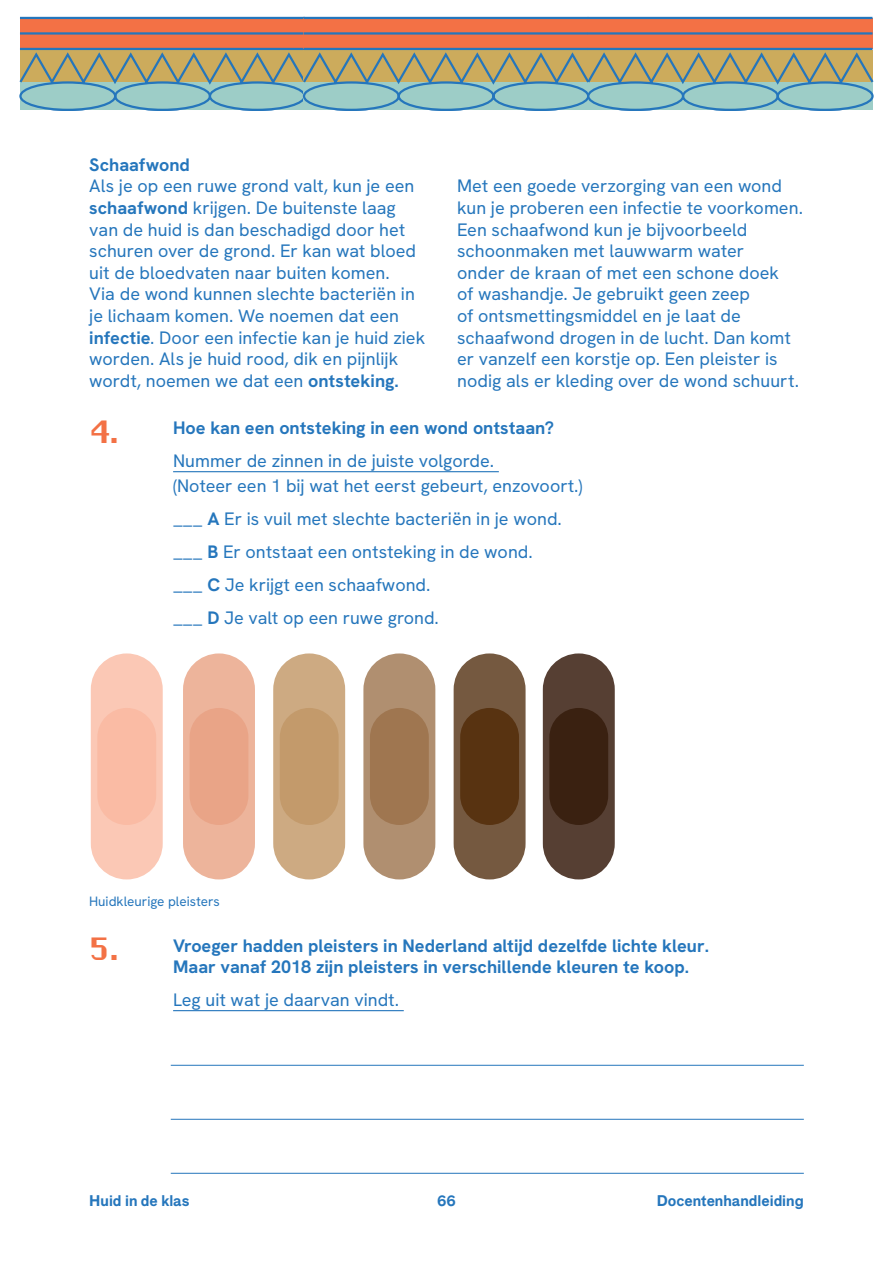
<style>
.page{position:relative;width:893px;height:1263px;background:#fff}
.page>*{position:absolute;margin:0;border:0;box-sizing:border-box;transform-origin:0 0}
.t1{font:30px "Chicago FLF";color:#f37145}
.t2{font:18px/21.6px "HK Grotesk";color:#2576bc}
.t3{font:700 18px/21.6px "HK Grotesk";color:#2576bc}
.t4{font:700 15px "F Grotesk";color:#2576bc}
.t5{font:700 15px "HK Grotesk";color:#2576bc}
.t6{font:13.5px "HK Grotesk";color:#2576bc}
.s1{font-weight:700}
.s2{font-family:"HK Grotesk"}
</style>
<div class="page">
<svg style="left:19px;top:16px;width:855px;height:95px;background:#b09c83"></svg>
<hr style="left:173px;top:471px;width:326px;height:1px;background:#2576bc">
<hr style="left:173px;top:1010px;width:231px;height:1px;background:#2576bc">
<div style="left:91px;top:653px;width:72px;height:226px;background:#fbc8b5;border-radius:36px"></div>
<div style="left:183px;top:653px;width:72px;height:226px;background:#edb49b;border-radius:36px"></div>
<div style="left:273px;top:653px;width:72px;height:226px;background:#cdaa82;border-radius:36px"></div>
<div style="left:363px;top:653px;width:72px;height:226px;background:#b08f70;border-radius:36px"></div>
<div style="left:454px;top:653px;width:72px;height:226px;background:#755940;border-radius:36px"></div>
<div style="left:543px;top:653px;width:72px;height:226px;background:#563f33;border-radius:36px"></div>
<div style="left:97px;top:708px;width:59px;height:117px;background:#fabba4;border-radius:29px"></div>
<div style="left:190px;top:708px;width:58px;height:117px;background:#e9a487;border-radius:29px"></div>
<div style="left:280px;top:708px;width:59px;height:117px;background:#c39a6b;border-radius:29px"></div>
<div style="left:370px;top:708px;width:59px;height:117px;background:#9f7650;border-radius:29px"></div>
<div style="left:460px;top:708px;width:59px;height:117px;background:#583311;border-radius:29px"></div>
<div style="left:549px;top:708px;width:59px;height:117px;background:#3a2111;border-radius:29px"></div>
<hr style="left:171px;top:1065px;width:633px;height:1px;background:#2576bc">
<hr style="left:171px;top:1119px;width:633px;height:1px;background:#2576bc">
<hr style="left:171px;top:1173px;width:633px;height:1px;background:#2576bc">
<p class="t3" style="left:89px;top:153px;width:102px">Schaafwond</p>
<p class="t2" style="left:89px;top:175px;width:337px">Als je op een ruwe grond valt, kun je een <span class="s1">schaafwond</span> krijgen. De buitenste laag van de huid is dan beschadigd door het schuren over de grond. Er kan wat bloed uit de bloedvaten naar buiten komen.<br>Via de wond kunnen slechte bacteriën in je lichaam komen. We noemen dat een <span class="s1">infectie</span>. Door een infectie kan je huid ziek worden. Als je huid rood, dik en pijnlijk wordt, noemen we dat een <span class="s1">ontsteking.</span></p>
<p class="t2" style="left:457px;top:175px;width:347px">Met een goede verzorging van een wond kun je proberen een infectie te voorkomen.<br>Een schaafwond kun je bijvoorbeeld schoonmaken met lauwwarm water<br>onder de kraan of met een schone doek<br>of washandje. Je gebruikt geen zeep<br>of ontsmettingsmiddel en je laat de schaafwond drogen in de lucht. Dan komt er vanzelf een korstje op. Een pleister is nodig als er kleding over de wond schuurt.</p>
<h1 class="t1" style="left:89px;top:413px;width:31px">4.</h1>
<p class="t3" style="left:173px;top:417px;width:382px">Hoe kan een ontsteking in een wond ontstaan?</p>
<p class="t2" style="left:173px;top:448px;width:411px;line-height:24.6px">Nummer de zinnen in de juiste volgorde.<br>(Noteer een 1 bij wat het eerst gebeurt, enzovoort.)</p>
<p class="t2" style="left:173px;top:502px;width:390px;line-height:33px">___ <span class="s1">A</span> Er is vuil met slechte bacteriën in je wond. ___ <span class="s1">B</span> Er ontstaat een ontsteking in de wond. ___ <span class="s1">C</span> Je krijgt een schaafwond.<br>___ <span class="s1">D</span> Je valt op een ruwe grond.</p>
<p class="t6" style="left:89px;top:893px;width:132px">Huidkleurige pleisters</p>
<h1 class="t1" style="left:89px;top:930px;width:31px">5.</h1>
<p class="t3" style="left:173px;top:934px;width:537px">Vroeger hadden pleisters in Nederland altijd dezelfde lichte kleur.<br>Maar vanaf 2018 zijn pleisters in verschillende kleuren te koop.</p>
<p class="t2" style="left:173px;top:989px;width:227px">Leg uit wat je daarvan vindt.</p>
<p class="t5" style="left:89px;top:1194px;width:101px">Huid in de klas</p>
<p class="t4" style="left:437px;top:1191px;width:20px">6 6<span class="s2">9</span></p>
<p class="t4" style="left:657px;top:1191px;width:148px">Docentenhandleiding</p>
<p class="t4" style="left:89px;top:1191px;width:102px">Huid in de klas</p>
<p class="t5" style="left:734px;top:1194px;width:71px">Groep 5/6</p>
</div>
